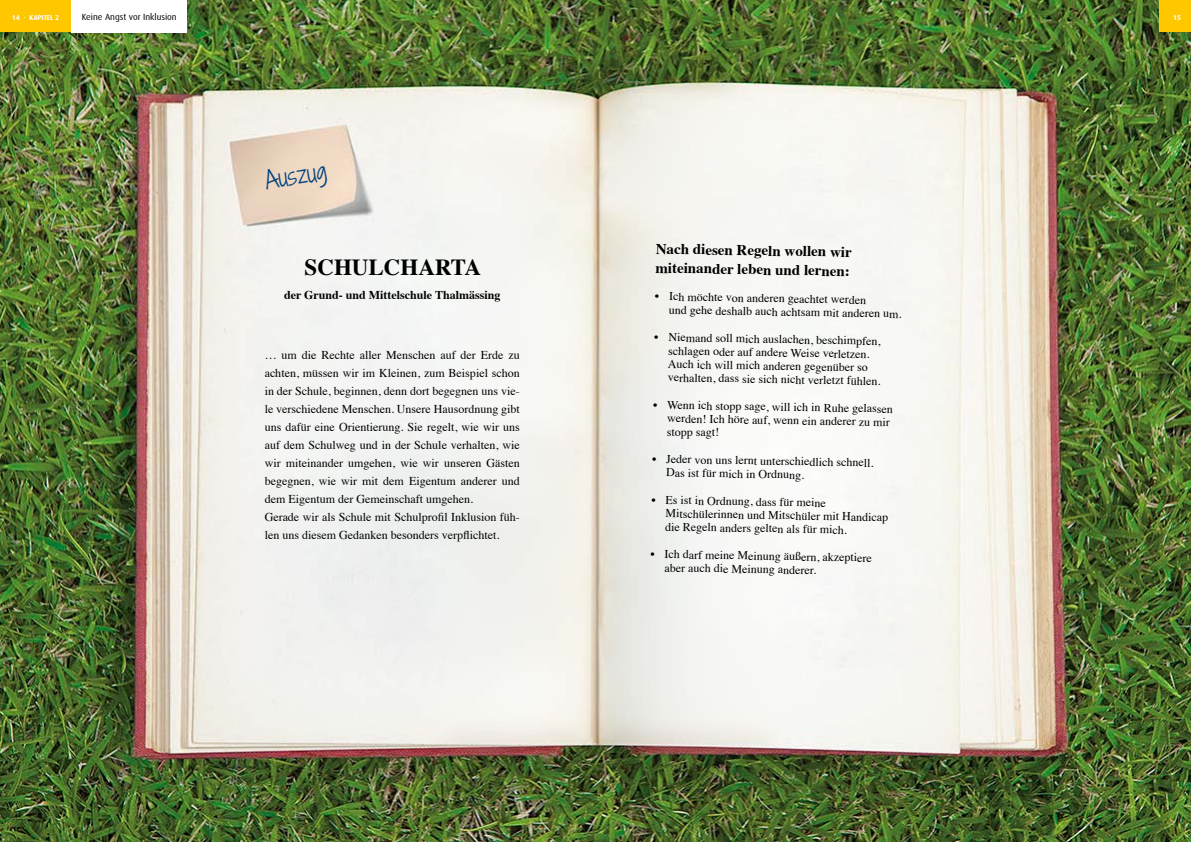
<style>
.page{position:relative;width:1191px;height:842px;background:#fff}
.page>*{position:absolute;margin:0;border:0;box-sizing:border-box;transform-origin:0 0}
.t1{font:700 23px "Times";color:#000}
.t2{font:300 23px "Shadows Into";color:#00427f}
.t3{font:700 15px/19px "Times";color:#000}
.t4{font:12px/13.3px "Times";color:#000}
.t5{font:700 12px "Times";color:#000}
.t6{font:9px "Dax";color:#000}
.t7{font:700 7px "Dax";color:#fff}
</style>
<div class="page">
<img style="left:0;top:0;width:1191px;height:842px">
<div style="left:1159px;top:0;width:32px;height:32px;background:#fec700"></div>
<div style="left:0;top:0;width:71px;height:32px;background:#fec700"></div>
<div style="left:71px;top:0;width:115px;height:32px;background:#fff"></div>
<svg style="left:655px;top:294px;width:4px;height:4px"></svg>
<svg style="left:653px;top:403px;width:4px;height:3px"></svg>
<svg style="left:652px;top:457px;width:4px;height:4px"></svg>
<svg style="left:651px;top:552px;width:3px;height:4px"></svg>
<svg style="left:654px;top:335px;width:4px;height:4px"></svg>
<p class="t7" style="left:12px;top:13px;width:49px">14 · KAPITEL 2</p>
<p class="t6" style="left:82px;top:12px;width:97px">Keine Angst vor Inklusion</p>
<p class="t7" style="left:1173px;top:13px;width:9px">15</p>
<p class="t2" style="left:262px;top:164px;width:64px;rotate:-9deg">Auszug</p>
<h1 class="t1" style="left:305px;top:245px;width:178px">SCHULCHARTA</h1>
<h1 class="t5" style="left:284px;top:284px;width:218px">der Grund- und Mittelschule Thalmässing</h1>
<p class="t4" style="left:265px;top:345px;width:257px;line-height:18px;text-align:justify">… um die Rechte aller Menschen auf der Erde zu achten, müssen wir im Kleinen, zum Beispiel schon in der Schule, beginnen, denn dort begegnen uns vie&shy;le verschiedene Menschen. Unsere Hausordnung gibt uns dafür eine Orientierung. Sie regelt, wie wir uns auf dem Schulweg und in der Schule verhalten, wie wir miteinander umgehen, wie wir unseren Gästen begegnen, wie wir mit dem Eigentum anderer und dem Eigentum der Gemeinschaft umgehen.</p>
<p class="t4" style="left:265px;top:507px;width:257px;line-height:18px">Gerade wir als Schule mit Schulprofil Inklusion füh&shy;len uns diesem Gedanken besonders verpflichtet.</p>
<h2 class="t3" style="left:656px;top:237px;width:197px;rotate:1deg">Nach diesen Regeln wollen wir miteinander leben und lernen:</h2>
<p class="t4" style="left:669px;top:289px;width:234px;rotate:1deg">Ich möchte von anderen geachtet werden<br>und gehe deshalb auch achtsam mit anderen um.</p>
<p class="t4" style="left:668px;top:330px;width:214px;rotate:1deg">Niemand soll mich auslachen, beschimpfen, schlagen oder auf andere Weise verletzen.<br>Auch ich will mich anderen gegenüber so verhalten, dass sie sich nicht verletzt fühlen.</p>
<p class="t4" style="left:667px;top:397px;width:227px;rotate:1deg">Wenn ich stopp sage, will ich in Ruhe gelassen werden! Ich höre auf, wenn ein anderer zu mir stopp sagt!</p>
<p class="t4" style="left:666px;top:451px;width:209px;rotate:1deg">Jeder von uns lernt unterschiedlich schnell.<br>Das ist für mich in Ordnung.</p>
<p class="t4" style="left:666px;top:492px;width:224px;rotate:1deg">Es ist in Ordnung, dass für meine<br>Mitschülerinnen und Mitschüler mit Handicap die Regeln anders gelten als für mich.</p>
<p class="t4" style="left:665px;top:546px;width:209px;rotate:1deg">Ich darf meine Meinung äußern, akzeptiere aber auch die Meinung anderer.</p>
</div>
